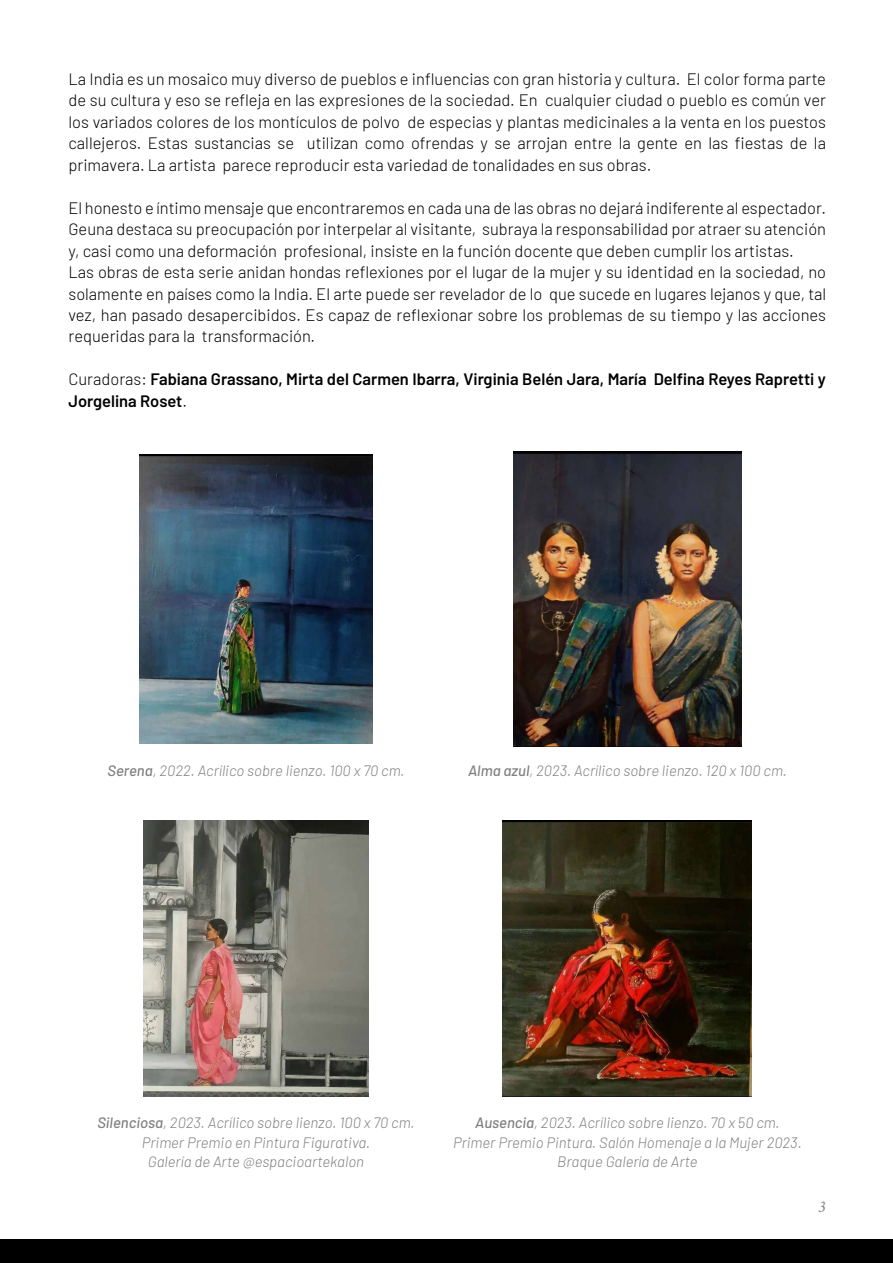
<style>
.page{position:relative;width:893px;height:1263px;background:#fff}
.page>*{position:absolute;margin:0;border:0;box-sizing:border-box;transform-origin:0 0}
.t1{font:300 16.5px/21.5px "Barlow";color:#000;text-align:justify}
.t2{font:600 16.5px/21.5px "Barlow";color:#000}
.t3{font:italic 16.5px "Crimson Text";color:#808080}
.t4{font:italic 300 15px/19.5px "Barlow";color:#808080;text-align:center}
.s1{font-weight:300}
.s2{font-weight:500}
</style>
<div class="page">
<div style="left:0;top:1239px;width:893px;height:24px;background:#000"></div>
<img style="left:139px;top:454px;width:234px;height:290px">
<img style="left:144px;top:820px;width:224px;height:276px">
<img style="left:514px;top:452px;width:227px;height:294px">
<img style="left:503px;top:820px;width:249px;height:277px">
<p class="t1" style="left:68px;top:67px;width:759px">La India es un mosaico muy diverso de pueblos e influencias con gran historia y cultura. El color forma parte de su cultura y eso se refleja en las expresiones de la sociedad. En cualquier ciudad o pueblo es común ver los variados colores de los montículos de polvo de especias y plantas medicinales a la venta en los puestos callejeros. Estas sustancias se utilizan como ofrendas y se arrojan entre la gente en las fiestas de la primavera. La artista parece reproducir esta variedad de tonalidades en sus obras.</p>
<p class="t1" style="left:68px;top:196px;width:759px;text-align:left">El honesto e íntimo mensaje que encontraremos en cada una de las obras no dejará indiferente al espectador.<br>Geuna destaca su preocupación por interpelar al visitante, subraya la responsabilidad por atraer su atención y, casi como una deformación profesional, insiste en la función docente que deben cumplir los artistas.<br>Las obras de esta serie anidan hondas reflexiones por el lugar de la mujer y su identidad en la sociedad, no solamente en países como la India. El arte puede ser revelador de lo que sucede en lugares lejanos y que, tal vez, han pasado desapercibidos. Es capaz de reflexionar sobre los problemas de su tiempo y las acciones requeridas para la transformación.</p>
<p class="t2" style="left:68px;top:367px;width:759px"><span class="s1">Curadoras:</span> Fabiana Grassano, Mirta del Carmen Ibarra, Virginia Belén Jara, María Delfina Reyes Rapretti y<br>Jorgelina Roset<span class="s1">.</span></p>
<p class="t4" style="left:107px;top:759px;width:299px"><span class="s2">Serena</span>, 2022. Acrílico sobre lienzo. 100 x 70 cm.</p>
<p class="t4" style="left:468px;top:759px;width:320px"><span class="s2">Alma azul</span>, 2023. Acrílico sobre lienzo. 120 x 100 cm.</p>
<p class="t4" style="left:97px;top:1112px;width:319px"><span class="s2">Silenciosa</span>, 2023. Acrílico sobre lienzo. 100 x 70 cm.<br>Primer Premio en Pintura Figurativa.<br>Galería de Arte @espacioartekalon</p>
<p class="t4" style="left:453px;top:1112px;width:350px"><span class="s2">Ausencia</span>, 2023. Acrílico sobre lienzo. 70 x 50 cm.<br>Primer Premio Pintura. Salón Homenaje a la Mujer 2023.<br>Braque Galería de Arte</p>
<p class="t3" style="left:818px;top:1197px;width:8px">3</p>
</div>
